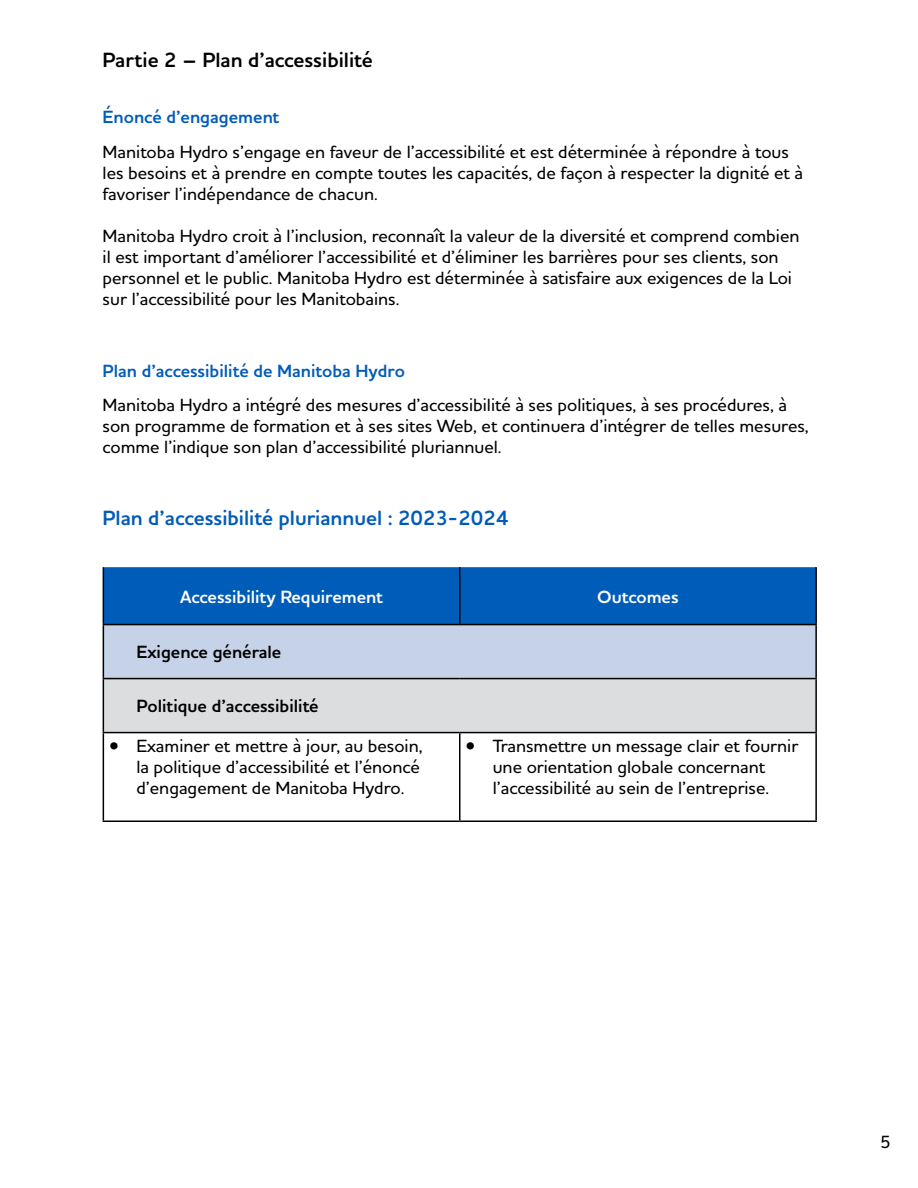
<style>
.page{position:relative;width:918px;height:1188px;background:#fff}
.page>*{position:absolute;margin:0;border:0;box-sizing:border-box;transform-origin:0 0}
.B_Head{font:700 21px "MH Houschka Std";color:#005cb9}
.B_Head-2{font:700 21px "MH Houschka Std";color:#000}
.Body_copy{font:500 18px/21px "MH Houschka Std";color:#000}
.C_Head{font:700 18px "MH Houschka Std";color:#005cb9}
.Body_copy-2{font:700 18px "MH Houschka Std";color:#000}
.Body_copy-3{font:700 18px "MH Houschka Std";color:#fff}
</style>
<div class="page">
<div style="left:104px;top:567px;width:711px;height:57px;background:#005cb9"></div>
<div style="left:103px;top:625px;width:713px;height:54px;background:#c5d2e7"></div>
<div style="left:103px;top:679px;width:713px;height:54px;background:#dcddde"></div>
<hr style="left:103px;top:567px;width:1px;height:57px;background:#000">
<hr style="left:459px;top:567px;width:1px;height:57px;background:#000">
<hr style="left:815px;top:567px;width:2px;height:57px;background:#000">
<hr style="left:103px;top:624px;width:357px;height:1px;background:#000">
<hr style="left:103px;top:625px;width:1px;height:53px;background:#000">
<hr style="left:460px;top:624px;width:357px;height:1px;background:#000">
<hr style="left:815px;top:625px;width:2px;height:53px;background:#000">
<hr style="left:103px;top:678px;width:357px;height:1px;background:#000">
<hr style="left:103px;top:679px;width:1px;height:53px;background:#000">
<hr style="left:460px;top:678px;width:357px;height:1px;background:#000">
<hr style="left:815px;top:679px;width:2px;height:53px;background:#000">
<hr style="left:103px;top:732px;width:357px;height:1px;background:#000">
<hr style="left:103px;top:733px;width:1px;height:88px;background:#000">
<hr style="left:460px;top:732px;width:357px;height:1px;background:#000">
<hr style="left:459px;top:733px;width:1px;height:88px;background:#000">
<hr style="left:815px;top:733px;width:2px;height:88px;background:#000">
<hr style="left:103px;top:821px;width:357px;height:1px;background:#000">
<hr style="left:460px;top:821px;width:357px;height:1px;background:#000">
<p class="B_Head-2" style="left:103px;top:46px;width:272px">Partie 2 – Plan d’accessibilité</p>
<p class="C_Head" style="left:103px;top:105px;width:178px">Énoncé d’engagement</p>
<p class="Body_copy" style="left:103px;top:141px;width:702px">Manitoba Hydro s’engage en faveur de l’accessibilité et est déterminée à répondre à tous les besoins et à prendre en compte toutes les capacités, de façon à respecter la dignité et à favoriser l’indépendance de chacun.</p>
<p class="Body_copy" style="left:103px;top:225px;width:698px">Manitoba Hydro croit à l’inclusion, reconnaît la valeur de la diversité et comprend combien il est important d’améliorer l’accessibilité et d’éliminer les barrières pour ses clients, son personnel et le public. Manitoba Hydro est déterminée à satisfaire aux exigences de la Loi sur l’accessibilité pour les Manitobains.</p>
<p class="C_Head" style="left:103px;top:359px;width:304px">Plan d’accessibilité de Manitoba Hydro</p>
<p class="Body_copy" style="left:103px;top:394px;width:708px">Manitoba Hydro a intégré des mesures d’accessibilité à ses politiques, à ses procédures, à son programme de formation et à ses sites Web, et continuera d’intégrer de telles mesures, comme l’indique son plan d’accessibilité pluriannuel.</p>
<p class="B_Head" style="left:103px;top:504px;width:408px">Plan d’accessibilité pluriannuel : 2023-2024</p>
<p class="Body_copy-3" style="left:180px;top:585px;width:204px">Accessibility Requirement</p>
<p class="Body_copy-3" style="left:597px;top:585px;width:83px">Outcomes</p>
<p class="Body_copy-2" style="left:136px;top:641px;width:147px">Exigence générale</p>
<p class="Body_copy-2" style="left:136px;top:695px;width:184px">Politique d’accessibilité</p>
<p class="Body_copy" style="left:136px;top:735px;width:288px;text-indent:-27px">• Examiner et mettre à jour, au besoin, la politique d’accessibilité et l’énoncé d’engagement de Manitoba Hydro.</p>
<p class="Body_copy" style="left:466px;top:735px;width:334px;text-align:center">• Transmettre un message clair et fournir une orientation globale concernant l’accessibilité au sein de l’entreprise.</p>
<p class="Body_copy" style="left:880px;top:1131px;width:12px">5</p>
</div>
